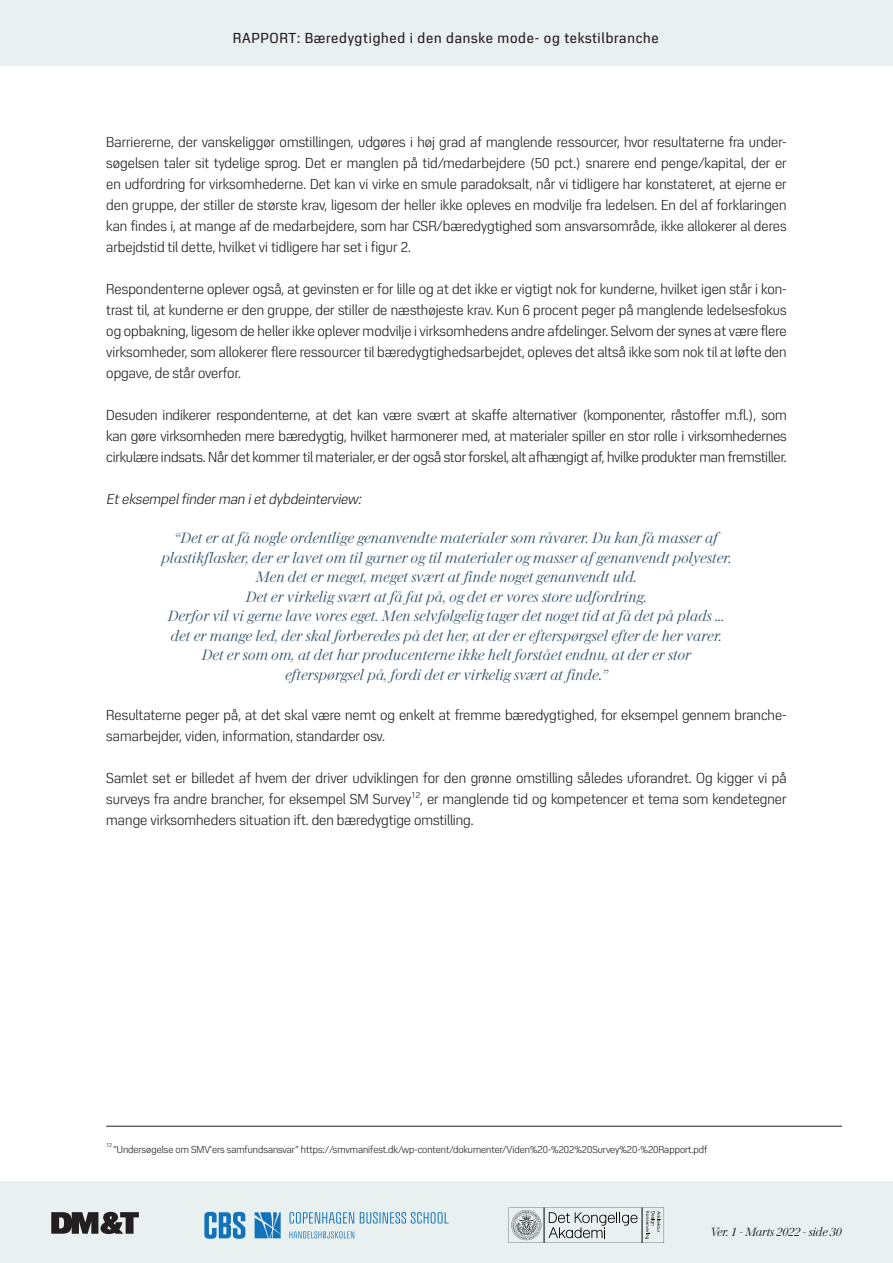
<style>
.page{position:relative;width:893px;height:1263px;background:#fff}
.page>*{position:absolute;margin:0;border:0;box-sizing:border-box;transform-origin:0 0}
.t1{font:300 15px/21px "JP Special Sans";color:#231f20;text-align:justify}
.t2{font:italic 15px "Venti Quattro";letter-spacing:.02em;color:#3b5a70}
.t3{font:15px "JP Special Sans";letter-spacing:.05em;color:#231f20}
.t4{font:italic 300 15px "JP Special Sans";color:#231f20}
.t5{font:italic 12px "Venti Quattro";color:#231f20}
.t6{font:300 10.5px "JP Special Sans";color:#231f20}
.t7{font:300 6px "JP Special Sans";color:#231f20}
</style>
<div class="page">
<div style="left:0;top:0;width:893px;height:66px;background:#e9f0f0"></div>
<div style="left:0;top:1181px;width:893px;height:82px;background:#e9f0f0"></div>
<svg style="left:51px;top:1212px;width:88px;height:22px"></svg>
<svg style="left:204px;top:1212px;width:41px;height:27px"></svg>
<svg style="left:289px;top:1212px;width:65px;height:11px"></svg>
<svg style="left:360px;top:1212px;width:89px;height:11px"></svg>
<svg style="left:255px;top:1212px;width:26px;height:26px"></svg>
<svg style="left:289px;top:1231px;width:65px;height:7px"></svg>
<svg style="left:509px;top:1207px;width:155px;height:36px"></svg>
<hr style="left:106px;top:1126px;width:736px;height:1px;background:#231f20">
<p class="t3" style="left:233px;top:29px;width:427px">RAPPORT: Bæredygtighed i den danske mode- og tekstilbranche</p>
<p class="t1" style="left:106px;top:131px;width:682px">Barriererne, der vanskeliggør omstillingen, udgøres i høj grad af manglende ressourcer, hvor resultaterne fra under&shy;søgelsen taler sit tydelige sprog. Det er manglen på tid/medarbejdere (50 pct.) snarere end penge/kapital, der er en udfordring for virksomhederne. Det kan vi virke en smule paradoksalt, når vi tidligere har konstateret, at ejerne er den gruppe, der stiller de største krav, ligesom der heller ikke opleves en modvilje fra ledelsen. En del af forklaringen kan findes i, at mange af de medarbejdere, som har CSR/bæredygtighed som ansvarsområde, ikke allokerer al deres arbejdstid til dette, hvilket vi tidligere har set i figur 2.</p>
<p class="t1" style="left:106px;top:278px;width:682px">Respondenterne oplever også, at gevinsten er for lille og at det ikke er vigtigt nok for kunderne, hvilket igen står i kon&shy;trast til, at kunderne er den gruppe, der stiller de næsthøjeste krav. Kun 6 procent peger på manglende ledelsesfokus og opbakning, ligesom de heller ikke oplever modvilje i virksomhedens andre afdelinger. Selvom der synes at være flere virksomheder, som allokerer flere ressourcer til bæredygtighedsarbejdet, opleves det altså ikke som nok til at løfte den opgave, de står overfor.</p>
<p class="t1" style="left:106px;top:404px;width:682px">Desuden indikerer respondenterne, at det kan være svært at skaffe alternativer (komponenter, råstoffer m.fl.), som kan gøre virksomheden mere bæredygtig, hvilket harmonerer med, at materialer spiller en stor rolle i virksomhedernes cirkulære indsats. Når det kommer til materialer, er der også stor forskel, alt afhængigt af, hvilke produkter man fremstiller.</p>
<p class="t4" style="left:106px;top:491px;width:259px">Eteksempelfinderman ietdybdeinterview:</p>
<p class="t2" style="left:175px;top:529px;width:544px">“Det er at få nogle ordentlige genanvendte materialer som råvarer. Du kan få masser af</p>
<p class="t2" style="left:161px;top:548px;width:572px">plastikflasker, der er lavet om til garner og til materialer og masser af genanvendt polyester.</p>
<p class="t2" style="left:256px;top:568px;width:382px">Men det er meget, meget svært at finde noget genanvendt uld.</p>
<p class="t2" style="left:246px;top:587px;width:402px">Det er virkelig svært at få fat på, og det er vores store udfordring.</p>
<p class="t2" style="left:168px;top:607px;width:558px">Derfor vil vi gerne lave vores eget. Men selvfølgelig tager det noget tid at få det på plads …</p>
<p class="t2" style="left:171px;top:626px;width:553px">det er mange led, der skal forberedes på det her, at der er efterspørgsel efter de her varer.</p>
<p class="t2" style="left:202px;top:646px;width:490px">Det er som om, at det har producenterne ikke helt forstået endnu, at der er stor</p>
<p class="t2" style="left:285px;top:665px;width:324px">efterspørgsel på, fordi det er virkelig svært at finde.”</p>
<p class="t1" style="left:106px;top:704px;width:682px">Resultaterne peger på, at det skal være nemt og enkelt at fremme bæredygtighed, for eksempel gennem branche&shy;samarbejder, viden, information, standarder osv.</p>
<p class="t1" style="left:106px;top:767px;width:682px">Samlet set er billedet af hvem der driver udviklingen for den grønne omstilling således uforandret. Og kigger vi på surveys fra andre brancher, for eksempel SM Survey<sup>12</sup>, er manglende tid og kompetencer et tema som kendetegner mange virksomheders situation ift. den bæredygtige omstilling.</p>
<p class="t7" style="left:106px;top:1141px;width:7px">12</p>
<p class="t6" style="left:113px;top:1143px;width:595px">”Undersøgelse om SMV’ers samfundsansvar” https://smvmanifest.dk/wp-content/dokumenter/Viden%20-%202%20Survey%20-%20Rapport.pdf</p>
<p class="t5" style="left:710px;top:1224px;width:133px">Ver. 1 - Marts 2022 - side 30</p>
</div>
